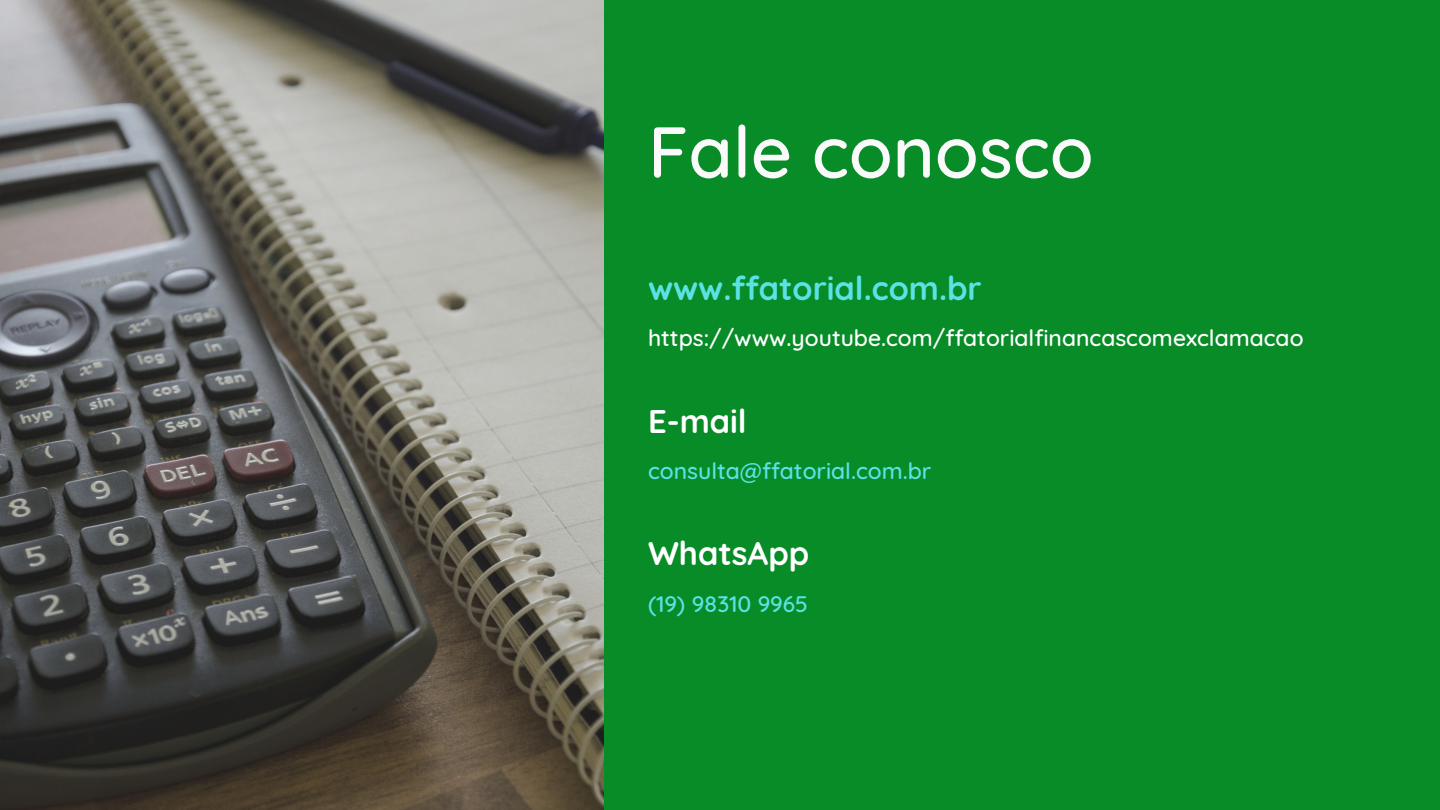
<style>
.page{position:relative;width:1440px;height:810px;background:#088c28}
.page>*{position:absolute;margin:0;border:0;box-sizing:border-box;transform-origin:0 0}
.t1{font:500 72px "Quicksand";color:#fafafa}
.t2{font:700 32.7px "Quicksand";color:#5ce1e6}
.t3{font:700 32.7px "Quicksand";color:#fff}
.t4{font:500 22.9px "Quicksand";color:#fff}
.t5{font:500 22.9px "Quicksand";color:#5ce1e6}
</style>
<div class="page">
<img style="left:0;top:0;width:603px;height:810px">
<p class="t1" style="left:648px;top:106px;width:447px">Fale conosco</p>
<p class="t2" style="left:648px;top:267px;width:335px">www.ffatorial.com.br</p>
<p class="t4" style="left:648px;top:323px;width:657px">https://www.youtube.com/ffatorialfinancascomexclamacao</p>
<p class="t3" style="left:648px;top:400px;width:100px">E-mail</p>
<p class="t5" style="left:648px;top:456px;width:285px">consulta@ffatorial.com.br</p>
<p class="t3" style="left:648px;top:533px;width:163px">WhatsApp</p>
<p class="t5" style="left:648px;top:589px;width:162px">(19) 98310 9965</p>
</div>
